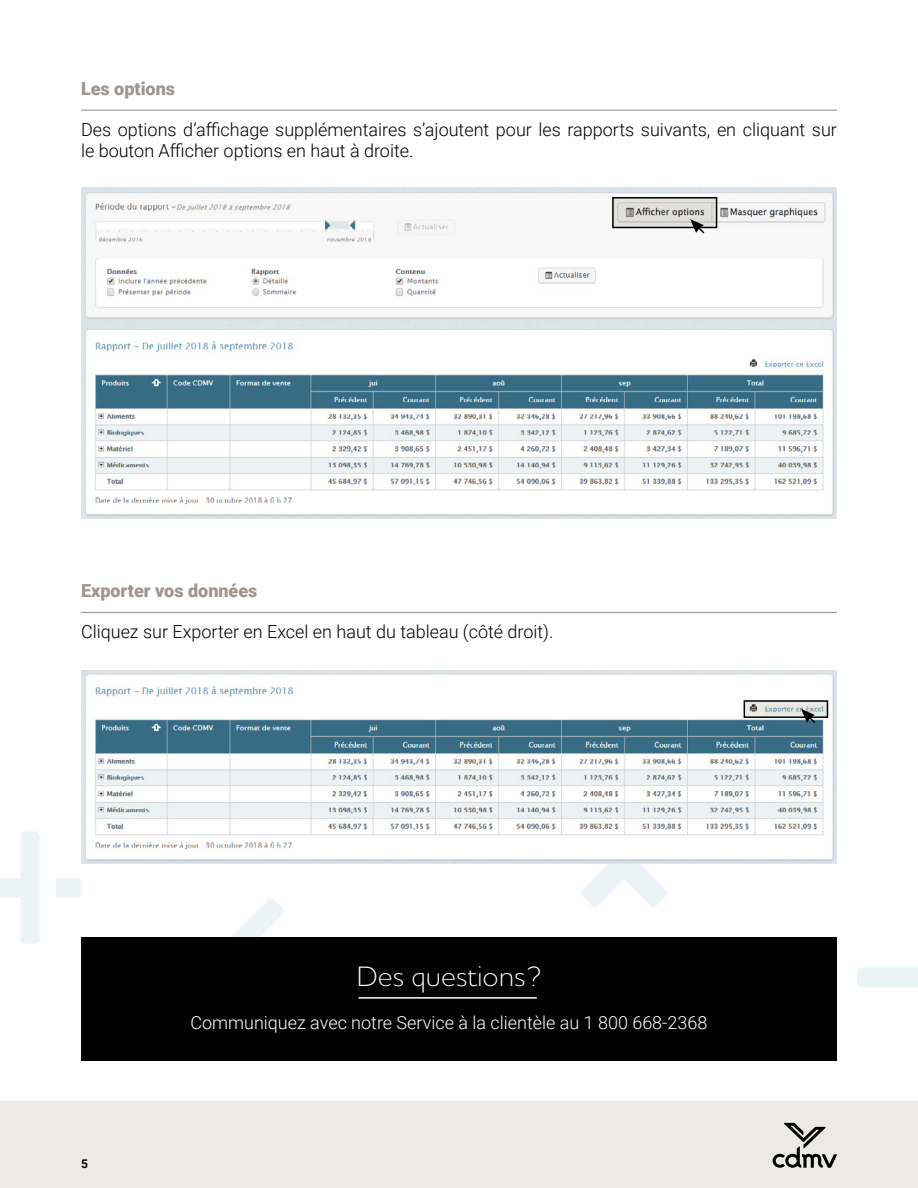
<style>
.page{position:relative;width:918px;height:1188px;background:#fff}
.page>*{position:absolute;margin:0;border:0;box-sizing:border-box;transform-origin:0 0}
.t1{font:300 28.5px "Houschka Alt Pro";color:#fff}
.t2{font:300 18px/21px "Roboto";color:#000}
.t3{font:300 18px "Roboto";color:#fff}
.t4{font:900 18px "Roboto";color:#9f958f}
.t5{font:700 12px "Roboto";color:#000}
</style>
<div class="page">
<div style="left:0;top:1102px;width:918px;height:86px;background:#eceae6"></div>
<svg style="left:232px;top:899px;width:52px;height:38px"></svg>
<svg style="left:0;top:832px;width:40px;height:112px"></svg>
<svg style="left:56px;top:878px;width:25px;height:19px"></svg>
<svg style="left:857px;top:968px;width:61px;height:19px"></svg>
<svg style="left:582px;top:864px;width:84px;height:42px"></svg>
<hr style="left:81px;top:110px;width:756px;height:1px;background:#9f958f">
<hr style="left:81px;top:612px;width:756px;height:1px;background:#9f958f">
<svg style="left:772px;top:1123px;width:65px;height:45px"></svg>
<img style="left:81px;top:671px;width:756px;height:193px">
<svg style="left:747px;top:703px;width:78px;height:12px"></svg>
<div style="left:744px;top:700px;width:84px;height:18px;border:2px solid #000"></div>
<svg style="left:801px;top:709px;width:14px;height:14px"></svg>
<div style="left:81px;top:937px;width:756px;height:124px;background:#000"></div>
<hr style="left:359px;top:997px;width:178px;height:2px;background:#fff">
<img style="left:81px;top:188px;width:756px;height:330px">
<img style="left:717px;top:198px;width:112px;height:28px">
<svg style="left:615px;top:200px;width:99px;height:25px;fill:#e1dfdc"></svg>
<div style="left:612px;top:197px;width:105px;height:31px;border:2px solid #000"></div>
<svg style="left:690px;top:219px;width:14px;height:14px"></svg>
<p class="t4" style="left:81px;top:75px;width:96px">Les options</p>
<p class="t2" style="left:81px;top:118px;width:757px">Des options d’affichage supplémentaires s’ajoutent pour les rapports suivants, en cliquant sur le bouton Afficher options en haut à droite.</p>
<p class="t4" style="left:81px;top:578px;width:178px">Exporter vos données</p>
<p class="t2" style="left:81px;top:621px;width:474px">Cliquez sur Exporter en Excel en haut du tableau (côté droit).</p>
<p class="t5" style="left:81px;top:1155px;width:8px">5</p>
<h1 class="t1" style="left:357px;top:958px;width:186px">Des questions?</h1>
<p class="t3" style="left:190px;top:1010px;width:518px">Communiquez avec notre Service à la clientèle au 1 800 668-2368</p>
</div>
